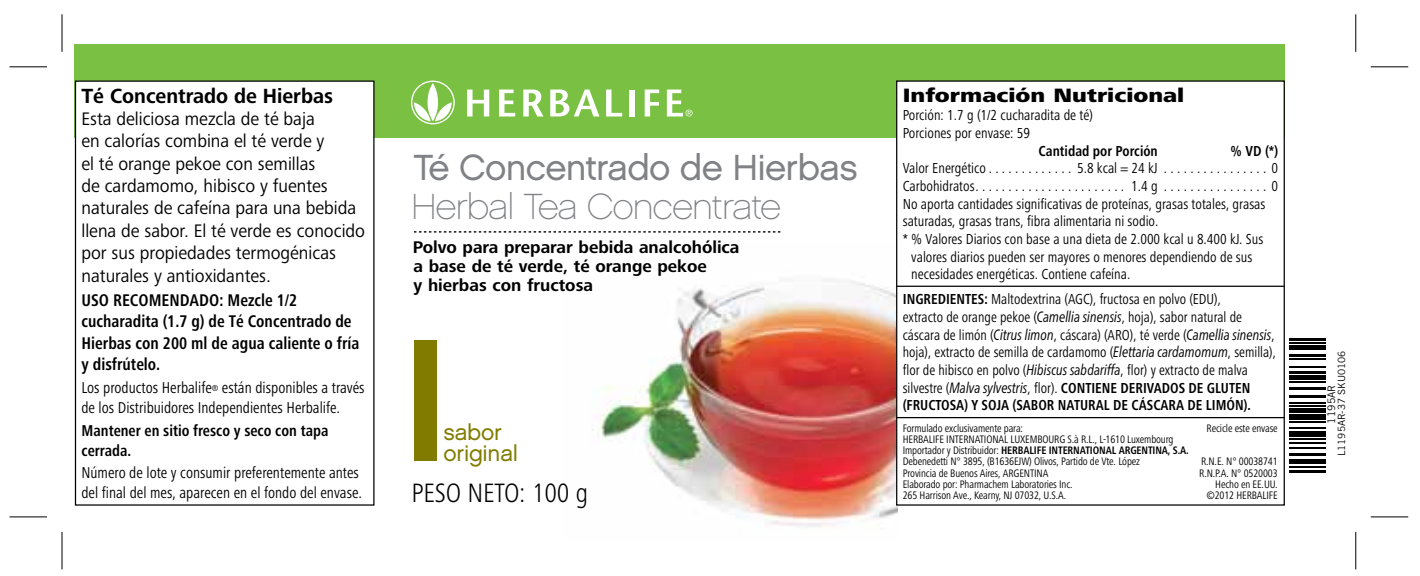
<style>
.page{position:relative;width:1420px;height:576px;background:#fff}
.page>*{position:absolute;margin:0;border:0;box-sizing:border-box;transform-origin:0 0}
.t1{font:36.25px "Chalet London Nineteen Sixty";letter-spacing:-.02em;color:#808285}
.t2{font:36.25px "Chalet Paris Nineteen Sixty";letter-spacing:-.02em;color:#808285}
.t3{font:300 condensed 27.5px "Frutiger Next LTW1 G";letter-spacing:-.01em;color:#000}
.t4{font:22.5px/21.2px "Chalet London Nineteen Sixty";letter-spacing:-.01em;color:#817c00}
.t5{font:700 21.25px "Frutiger Next LTW1 G";color:#000;scale:.95 1}
.t6{font:800 20px "Frutiger Next LTW1 G";color:#000;scale:1.2 1}
.t7{font:18.75px/22.5px "Frutiger Next LTW1 G";color:#000;scale:.95 1}
.t8{font:700 condensed 17.5px/21px "Frutiger Next LTW1 G";color:#000;scale:.95 1}
.t9{font:700 17.5px/18.8px "Frutiger Next LTW1 G";color:#000}
.t10{font:condensed 16.25px/19.8px "Frutiger Next LTW1 G";color:#000;scale:.95 1}
.t11{font:700 condensed 16.25px/19.8px "Frutiger Next LTW1 G";color:#000;scale:.95 1}
.t12{font:condensed 15px/17.8px "Frutiger Next LTW1 G";color:#000;scale:.95 1}
.t13{font:condensed 15px/17.8px "Frutiger Next LTW1 G";color:#000;scale:.93 1}
.t14{font:700 condensed 15px "Frutiger Next LTW1 G";color:#000;scale:.95 1}
.t15{font:condensed 11.25px/11.2px "Frutiger Next LTW1 G";letter-spacing:-.01em;color:#000;scale:.95 1}
.t16{font:10.5px "Trade Gothic";color:#000}
.t17{font:10px "Trade Gothic";color:#000}
.s1{font-size:8.75px}
.s2{font-weight:700}
.s3{font-family:"Frutiger Neue LTW1 G";font-style:italic}
</style>
<div class="page">
<div style="left:75px;top:44px;width:1210px;height:94px;background:#7ac143"></div>
<img style="left:592px;top:280px;width:306px;height:248px">
<div style="left:897px;top:81px;width:387px;height:424px;background:#fff"></div>
<div style="left:75px;top:81px;width:299px;height:424px;background:#fff"></div>
<div style="left:75px;top:81px;width:300px;height:425px;border:1px solid #000"></div>
<svg style="left:467px;top:90px;width:22px;height:26px"></svg>
<svg style="left:499px;top:90px;width:16px;height:26px"></svg>
<svg style="left:523px;top:90px;width:20px;height:26px"></svg>
<svg style="left:550px;top:90px;width:49px;height:26px"></svg>
<svg style="left:606px;top:90px;width:16px;height:26px"></svg>
<div style="left:629px;top:90px;width:6px;height:26px;background:#fff"></div>
<svg style="left:645px;top:90px;width:14px;height:26px"></svg>
<svg style="left:667px;top:90px;width:26px;height:26px"></svg>
<svg style="left:411px;top:81px;width:44px;height:43px"></svg>
<div style="left:414px;top:341px;width:22px;height:120px;background:#817c00"></div>
<svg style="left:414px;top:231px;width:366px;height:2px"></svg>
<hr style="left:897px;top:286px;width:387px;height:1px;background:#000">
<hr style="left:1289px;top:470px;width:36px;height:2px;background:#000">
<hr style="left:1289px;top:467px;width:36px;height:1px;background:#000">
<hr style="left:1289px;top:459px;width:36px;height:4px;background:#000">
<hr style="left:1289px;top:453px;width:36px;height:3px;background:#000">
<hr style="left:1289px;top:447px;width:36px;height:1px;background:#000">
<hr style="left:1289px;top:443px;width:36px;height:1px;background:#000">
<hr style="left:1289px;top:438px;width:36px;height:1px;background:#000">
<div style="left:1289px;top:431px;width:36px;height:5px;background:#000"></div>
<hr style="left:1289px;top:428px;width:36px;height:1px;background:#000">
<hr style="left:1289px;top:422px;width:36px;height:1px;background:#000">
<div style="left:1289px;top:414px;width:36px;height:6px;background:#000"></div>
<hr style="left:1289px;top:408px;width:36px;height:4px;background:#000">
<hr style="left:1289px;top:405px;width:36px;height:1px;background:#000">
<hr style="left:1289px;top:402px;width:36px;height:1px;background:#000">
<hr style="left:1289px;top:395px;width:36px;height:2px;background:#000">
<hr style="left:1289px;top:387px;width:36px;height:3px;background:#000">
<hr style="left:1289px;top:381px;width:36px;height:1px;background:#000">
<hr style="left:1289px;top:375px;width:36px;height:4px;background:#000">
<hr style="left:1289px;top:371px;width:36px;height:2px;background:#000">
<hr style="left:1289px;top:366px;width:36px;height:1px;background:#000">
<hr style="left:1289px;top:359px;width:36px;height:1px;background:#000">
<hr style="left:1289px;top:354px;width:36px;height:3px;background:#000">
<hr style="left:1289px;top:345px;width:36px;height:4px;background:#000">
<hr style="left:1289px;top:342px;width:36px;height:1px;background:#000">
<hr style="left:1289px;top:338px;width:36px;height:2px;background:#000">
<hr style="left:897px;top:417px;width:387px;height:1px;background:#000">
<svg style="left:61px;top:14px;width:1px;height:38px"></svg>
<svg style="left:61px;top:532px;width:1px;height:37px"></svg>
<hr style="left:10px;top:66px;width:37px;height:1px;background:#000">
<hr style="left:1371px;top:66px;width:37px;height:1px;background:#000">
<hr style="left:10px;top:516px;width:37px;height:1px;background:#000">
<hr style="left:1371px;top:516px;width:37px;height:1px;background:#000">
<hr style="left:62px;top:14px;width:1px;height:38px;background:#000">
<hr style="left:62px;top:532px;width:1px;height:37px;background:#000">
<hr style="left:1355px;top:14px;width:1px;height:38px;background:#000">
<hr style="left:1355px;top:532px;width:1px;height:37px;background:#000">
<h3 class="t5" style="left:81px;top:83px;width:266px">Té Concentrado de Hierbas</h3>
<p class="t7" style="left:81px;top:108px;width:300px">Esta deliciosa mezcla de té baja<br>en calorías combina el té verde y<br>el té orange pekoe con semillas<br>de cardamomo, hibisco y fuentes naturales de cafeína para una bebida llena de sabor. El té verde es conocido por sus propiedades termogénicas naturales y antioxidantes.</p>
<p class="t8" style="left:81px;top:290px;width:294px">USO RECOMENDADO: Mezcle 1/2 cucharadita (1.7 g) de Té Concentrado de<br>Hierbas con 200 ml de agua caliente o fría y disfrútelo.</p>
<p class="t10" style="left:81px;top:378px;width:300px">Los productos Herbalife<span class="s1">®</span> están disponibles a través de los Distribuidores Independientes Herbalife.</p>
<p class="t11" style="left:81px;top:420px;width:262px">Mantener en sitio fresco y seco con tapa cerrada.</p>
<p class="t10" style="left:81px;top:463px;width:297px">Número de lote y consumir preferentemente antes del final del mes, aparecen en el fondo del envase.</p>
<h1 class="t1" style="left:413px;top:146px;width:446px">Té Concentrado de Hierbas</h1>
<h1 class="t2" style="left:411px;top:186px;width:372px">Herbal Tea Concentrate</h1>
<p class="t9" style="left:413px;top:238px;width:328px">Polvo para preparar bebida analcohólica a base de té verde, té orange pekoe<br>y hierbas con fructosa</p>
<h3 class="t4" style="left:444px;top:421px;width:76px">sabor original</h3>
<h2 class="t3" style="left:412px;top:477px;width:178px">PESO NETO: 100 g</h2>
<h3 class="t6" style="left:903px;top:83px;width:236px">Información Nutricional</h3>
<p class="t12" style="left:903px;top:106px;width:202px">Porción: 1.7 g (1/2 cucharadita de té)<br>Porciones por envase: 59</p>
<p class="t14" style="left:1038px;top:142px;width:127px">Cantidad por Porción</p>
<p class="t14" style="left:1231px;top:142px;width:52px">% VD (*)</p>
<p class="t12" style="left:903px;top:159px;width:92px">Valor Energético..............</p>
<p class="t12" style="left:1077px;top:159px;width:90px">5.8 kcal = 24 kJ .................</p>
<p class="t12" style="left:1272px;top:159px;width:8px">0</p>
<p class="t12" style="left:903px;top:177px;width:80px">Carbohidratos........................</p>
<p class="t12" style="left:1131px;top:177px;width:33px">1.4 g .................</p>
<p class="t12" style="left:1272px;top:177px;width:8px">0</p>
<p class="t12" style="left:903px;top:195px;width:383px">No aporta cantidades significativas de proteínas, grasas totales, grasas</p>
<p class="t12" style="left:903px;top:212px;width:271px">saturadas, grasas trans, fibra alimentaria ni sodio.</p>
<p class="t12" style="left:903px;top:230px;width:381px">* % Valores Diarios con base a una dieta de 2.000 kcal u 8.400 kJ. Sus</p>
<p class="t12" style="left:911px;top:248px;width:360px">valores diarios pueden ser mayores o menores dependiendo de sus</p>
<p class="t12" style="left:911px;top:265px;width:232px">necesidades energéticas. Contiene cafeína.</p>
<p class="t13" style="left:903px;top:290px;width:403px"><span class="s2">INGREDIENTES:</span> Maltodextrina (AGC), fructosa en polvo (EDU),<br>extracto de orange pekoe (<span class="s3">Camellia sinensis</span>, hoja), sabor natural de cáscara de limón (<span class="s3">Citrus limon</span>, cáscara) (ARO), té verde (<span class="s3">Camellia sinensis</span>, hoja), extracto de semilla de cardamomo (<span class="s3">Elettaria cardamomum</span>, semilla), flor de hibisco en polvo (<span class="s3">Hibiscus sabdariffa</span>, flor) y extracto de malva silvestre (<span class="s3">Malva sylvestris</span>, flor). <span class="s2">CONTIENE DERIVADOS DE GLUTEN (FRUCTOSA) Y SOJA (SABOR NATURAL DE CÁSCARA DE LIMÓN).</span></p>
<p class="t15" style="left:903px;top:422px;width:128px">Formulado exclusivamente para:</p>
<p class="t15" style="left:1207px;top:422px;width:76px">Recicle este envase</p>
<p class="t15" style="left:903px;top:433px;width:303px">HERBALIFE INTERNATIONAL LUXEMBOURG S.à R.L., L-1610 Luxembourg<br>Importador y Distribuidor: <span class="s2">HERBALIFE INTERNATIONAL ARGENTINA, S.A.<br></span>Debenedetti N° 3895, (B1636EJW) Olivos, Partido de Vte. López</p>
<p class="t15" style="left:1201px;top:456px;width:82px">R.N.E. N° 00038741</p>
<p class="t15" style="left:903px;top:467px;width:155px">Provincia de Buenos Aires, ARGENTINA</p>
<p class="t15" style="left:1199px;top:467px;width:84px">R.N.P.A. N° 0520003</p>
<p class="t15" style="left:903px;top:478px;width:180px">Elaborado por: Pharmachem Laboratories Inc.</p>
<p class="t15" style="left:1215px;top:478px;width:67px">Hecho en EE.UU.</p>
<p class="t15" style="left:903px;top:490px;width:174px">265 Harrison Ave., Kearny, NJ 07032, U.S.A.</p>
<p class="t15" style="left:1206px;top:490px;width:77px">©2012 HERBALIFE</p>
<p class="t17" style="left:1335px;top:456px;width:107px;rotate:-90deg">L1195AR-37 SKU0106</p>
<p class="t16" style="left:1325px;top:424px;width:40px;rotate:-90deg">1195AR</p>
</div>
